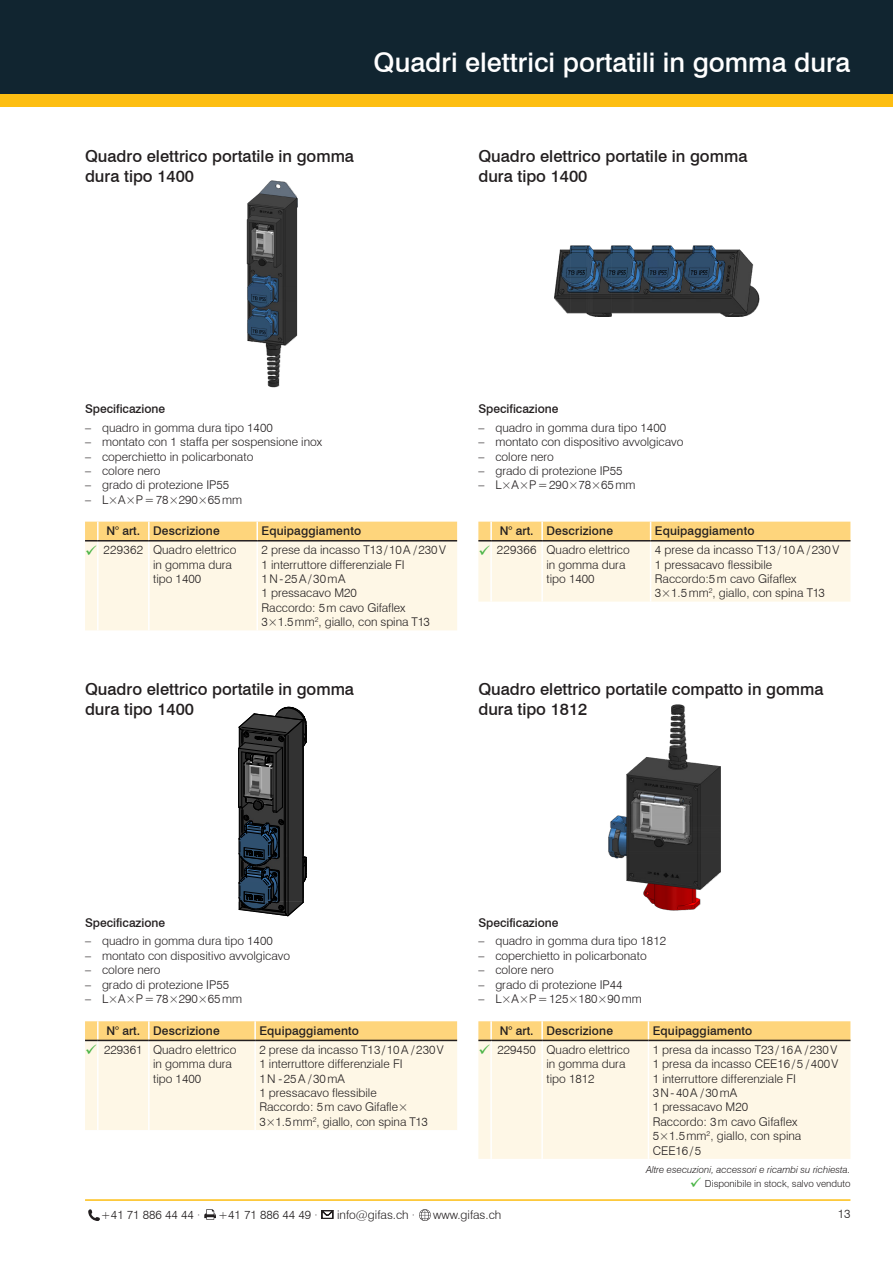
<style>
.page{position:relative;width:893px;height:1263px;background:#fff}
.page>*{position:absolute;margin:0;border:0;box-sizing:border-box;transform-origin:0 0}
.t1{font:500 27px "Swiss 721 BT";color:#fff}
.t2{font:500 16.5px/19.8px "Swiss 721 BT";color:#231f20}
.t3{font:300 12px/14.4px "Swiss 721 BT";color:#231f20}
.t4{font:500 12px "Swiss 721 BT";letter-spacing:.01em;color:#231f20}
.t5{font:italic 300 9.75px "Swiss 721 BT";color:#231f20}
.t6{font:300 9.75px "Swiss 721 BT";color:#231f20}
.s1{color:#4bb547}
</style>
<div class="page">
<div style="left:0;top:89px;width:893px;height:17px;background:#fdbe12"></div>
<div style="left:0;top:0;width:893px;height:94px;background:#112530"></div>
<hr style="left:85px;top:1199px;width:765px;height:2px;background:#fdbe12">
<svg style="left:88px;top:1209px;width:12px;height:12px"></svg>
<svg style="left:204px;top:1209px;width:12px;height:11px"></svg>
<svg style="left:322px;top:1210px;width:11px;height:9px"></svg>
<svg style="left:419px;top:1209px;width:12px;height:12px"></svg>
<svg style="left:238px;top:707px;width:69px;height:209px;background:#404549"></svg>
<img style="left:246px;top:180px;width:51px;height:208px">
<img style="left:554px;top:245px;width:205px;height:71px">
<img style="left:609px;top:704px;width:111px;height:207px">
<svg style="left:85px;top:522px;width:372px;height:108px;background:#fcf0d3"></svg>
<hr style="left:98px;top:540px;width:51px;height:1px;background:#231f20">
<hr style="left:149px;top:540px;width:108px;height:1px;background:#231f20">
<hr style="left:257px;top:540px;width:200px;height:1px;background:#231f20">
<svg style="left:478px;top:522px;width:372px;height:80px;background:#fcedcd"></svg>
<hr style="left:491px;top:540px;width:51px;height:1px;background:#231f20">
<hr style="left:542px;top:540px;width:109px;height:1px;background:#231f20">
<hr style="left:651px;top:540px;width:199px;height:1px;background:#231f20">
<svg style="left:85px;top:1021px;width:372px;height:109px;background:#fcf0d3"></svg>
<hr style="left:98px;top:1040px;width:51px;height:1px;background:#231f20">
<hr style="left:149px;top:1040px;width:106px;height:1px;background:#231f20">
<hr style="left:255px;top:1040px;width:202px;height:1px;background:#231f20">
<svg style="left:478px;top:1021px;width:372px;height:138px;background:#fbf0d7"></svg>
<h1 class="t1" style="left:374px;top:46px;width:478px">Quadri elettrici portatili in gomma dura</h1>
<h2 class="t2" style="left:85px;top:146px;width:271px">Quadro elettrico portatile in gomma dura tipo 1400</h2>
<h2 class="t2" style="left:478px;top:146px;width:271px">Quadro elettrico portatile in gomma dura tipo 1400</h2>
<p class="t4" style="left:85px;top:401px;width:82px">Specificazione</p>
<p class="t3" style="left:85px;top:420px;width:189px">– quadro in gomma dura tipo 1400</p>
<p class="t3" style="left:85px;top:435px;width:239px">– montato con 1 staffa per sospensione inox</p>
<p class="t3" style="left:85px;top:449px;width:170px">– coperchietto in policarbonato</p>
<p class="t3" style="left:85px;top:463px;width:77px">– colore nero</p>
<p class="t3" style="left:85px;top:478px;width:146px">– grado di protezione IP55</p>
<p class="t3" style="left:85px;top:492px;width:159px">– L×A×P=78×290×65mm</p>
<p class="t4" style="left:478px;top:401px;width:82px">Specificazione</p>
<p class="t3" style="left:478px;top:420px;width:189px">– quadro in gomma dura tipo 1400</p>
<p class="t3" style="left:478px;top:435px;width:207px">– montato con dispositivo avvolgicavo</p>
<p class="t3" style="left:478px;top:449px;width:77px">– colore nero</p>
<p class="t3" style="left:478px;top:463px;width:146px">– grado di protezione IP55</p>
<p class="t3" style="left:478px;top:478px;width:159px">– L×A×P=290×78×65mm</p>
<p class="t4" style="left:106px;top:523px;width:115px">N° art. Descrizione</p>
<p class="t4" style="left:261px;top:523px;width:101px">Equipaggiamento</p>
<p class="t3" style="left:153px;top:543px;width:85px;text-indent:-68px"><span class="s1">✓</span> 229362 Quadro elettrico in gomma dura tipo 1400</p>
<p class="t3" style="left:261px;top:543px;width:186px">2 prese da incasso T13/10A /230V<br>1 interruttore differenziale FI<br>1N-25A/30mA<br>1 pressacavo M20<br>Raccordo: 5m cavo Gifaflex<br>3×1.5mm<sup>2</sup>, giallo, con spina T13</p>
<h2 class="t2" style="left:85px;top:679px;width:271px">Quadro elettrico portatile in gomma dura tipo 1400</h2>
<p class="t4" style="left:500px;top:523px;width:115px">N° art. Descrizione</p>
<p class="t4" style="left:655px;top:523px;width:101px">Equipaggiamento</p>
<p class="t3" style="left:546px;top:543px;width:85px;text-indent:-68px"><span class="s1">✓</span> 229366 Quadro elettrico in gomma dura tipo 1400</p>
<p class="t3" style="left:655px;top:543px;width:186px">4 prese da incasso T13/10A /230V<br>1 pressacavo flessibile<br>Raccordo:5m cavo Gifaflex<br>3×1.5mm<sup>2</sup>, giallo, con spina T13</p>
<h2 class="t2" style="left:478px;top:679px;width:347px">Quadro elettrico portatile compatto in gomma dura tipo 1812</h2>
<p class="t4" style="left:85px;top:915px;width:82px">Specificazione</p>
<p class="t3" style="left:85px;top:934px;width:189px">– quadro in gomma dura tipo 1400</p>
<p class="t3" style="left:85px;top:948px;width:207px">– montato con dispositivo avvolgicavo</p>
<p class="t3" style="left:85px;top:962px;width:77px">– colore nero</p>
<p class="t3" style="left:85px;top:977px;width:146px">– grado di protezione IP55</p>
<p class="t3" style="left:85px;top:991px;width:159px">– L×A×P=78×290×65mm</p>
<p class="t4" style="left:106px;top:1023px;width:115px">N° art. Descrizione</p>
<p class="t4" style="left:259px;top:1023px;width:101px">Equipaggiamento</p>
<p class="t3" style="left:153px;top:1042px;width:85px;text-indent:-68px"><span class="s1">✓</span> 229361 Quadro elettrico in gomma dura tipo 1400</p>
<p class="t3" style="left:259px;top:1042px;width:186px">2 prese da incasso T13/10A /230V<br>1 interruttore differenziale FI<br>1N-25A/30mA<br>1 pressacavo flessibile<br>Raccordo: 5m cavo Gifafle×<br>3×1.5mm<sup>2</sup>, giallo, con spina T13</p>
<p class="t4" style="left:478px;top:915px;width:82px">Specificazione</p>
<p class="t3" style="left:478px;top:934px;width:189px">– quadro in gomma dura tipo 1812</p>
<p class="t3" style="left:478px;top:948px;width:170px">– coperchietto in policarbonato</p>
<p class="t3" style="left:478px;top:962px;width:77px">– colore nero</p>
<p class="t3" style="left:478px;top:977px;width:146px">– grado di protezione IP44</p>
<p class="t3" style="left:478px;top:991px;width:165px">– L×A×P=125×180×90mm</p>
<p class="t4" style="left:500px;top:1023px;width:115px">N° art. Descrizione</p>
<p class="t4" style="left:653px;top:1023px;width:101px">Equipaggiamento</p>
<p class="t3" style="left:546px;top:1042px;width:85px;text-indent:-68px"><span class="s1">✓</span> 229450 Quadro elettrico in gomma dura tipo 1812</p>
<p class="t3" style="left:653px;top:1042px;width:187px">1 presa da incasso T23/16A /230V<br>1 presa da incasso CEE16/5 /400V<br>1 interruttore differenziale FI<br>3N-40A/30mA<br>1 pressacavo M20<br>Raccordo: 3m cavo Gifaflex<br>5×1.5mm<sup>2</sup>, giallo, con spina<br>CEE16/5</p>
<p class="t5" style="left:646px;top:1163px;width:206px">Altre esecuzioni, accessori e ricambi su richiesta.</p>
<p class="t6" style="left:690px;top:1177px;width:162px"><span class="s1">✓</span> Disponibile in stock, salvo venduto</p>
<p class="t3" style="left:101px;top:1207px;width:101px">+41 71 886 44 44 ·</p>
<p class="t3" style="left:218px;top:1207px;width:101px">+41 71 886 44 49 ·</p>
<p class="t3" style="left:337px;top:1207px;width:80px">info@gifas.ch ·</p>
<p class="t3" style="left:433px;top:1207px;width:70px">www.gifas.ch</p>
<p class="t3" style="left:838px;top:1207px;width:14px">13</p>
</div>
